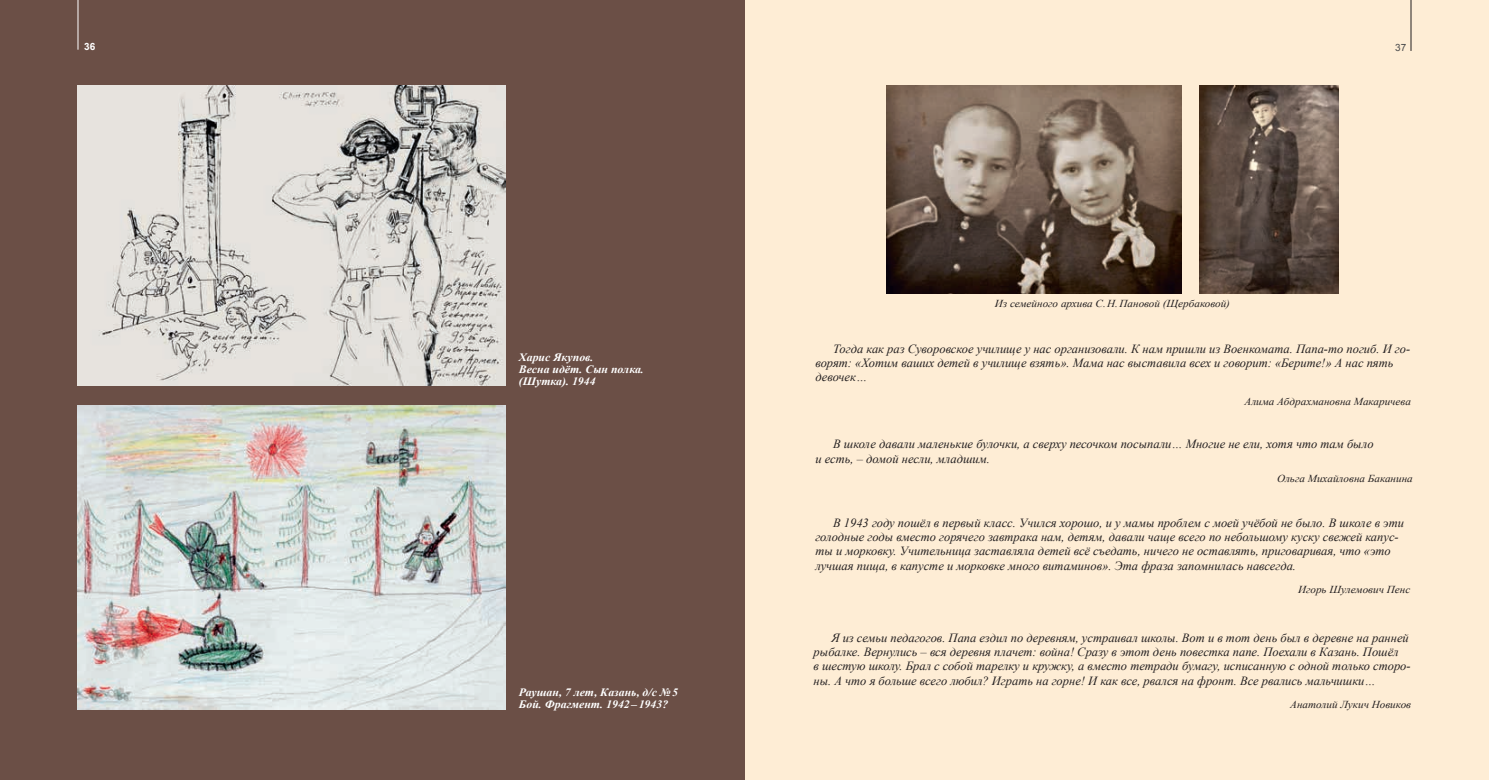
<style>
.page{position:relative;width:1489px;height:780px;background:#fff}
.page>*{position:absolute;margin:0;border:0;box-sizing:border-box;transform-origin:0 0}
.t1{font:italic 12.5px/14.4px "Times New Roman";color:#231f20}
.t2{font:italic 700 11.25px/11.9px "Times New Roman";color:#fff;scale:1.05 1}
.t3{font:italic 10.62px "Times New Roman";color:#231f20;scale:1.05 1}
.t4{font:700 10px "Arial";color:#fff}
.t5{font:10px "Arial";color:#4b4c4d}
</style>
<div class="page">
<div style="left:744px;top:0;width:744px;height:780px;background:#feedd5"></div>
<div style="left:0;top:0;width:744px;height:780px;background:#6b4f46"></div>
<hr style="left:77px;top:0;width:1px;height:50px;background:#fff">
<img style="left:78px;top:85px;width:427px;height:300px">
<img style="left:78px;top:405px;width:427px;height:304px">
<img style="left:1199px;top:85px;width:139px;height:208px">
<img style="left:886px;top:85px;width:295px;height:208px">
<hr style="left:1410px;top:0;width:1px;height:51px;background:#231f20">
<p class="t4" style="left:84px;top:39px;width:13px">36</p>
<p class="t2" style="left:519px;top:351px;width:120px">Харис Якупов.<br>Весна идёт. Сын полка. (Шутка). 1944</p>
<p class="t2" style="left:519px;top:686px;width:153px">Раушан, 7 лет, Казань, д/с №5<br>Бой. Фрагмент. 1942 –1943?</p>
<p class="t3" style="left:994px;top:296px;width:225px">Из семейного архива С.Н. Пановой (Щербаковой)</p>
<p class="t5" style="left:1395px;top:40px;width:13px">37</p>
<p class="t1" style="left:815px;top:341px;width:596px;text-indent:18px">Тогда как раз Суворовское училище у нас организовали. К нам пришли из Военкомата. Папа-то погиб. И го&shy;ворят: «Хотим ваших детей в училище взять». Мама нас выставила всех и говорит: «Берите!» А нас пять девочек…</p>
<p class="t3" style="left:1244px;top:394px;width:160px">Алима Абдрахмановна Макаричева</p>
<p class="t1" style="left:815px;top:436px;width:559px;text-indent:18px">В школе давали маленькие булочки, а сверху песочком посыпали… Многие не ели, хотя что там было и есть, – домой несли, младшим.</p>
<p class="t3" style="left:1276px;top:471px;width:131px">Ольга Михайловна Баканина</p>
<p class="t1" style="left:815px;top:515px;width:590px;text-indent:18px">В 1943 году пошёл в первый класс. Учился хорошо, и у мамы проблем с моей учёбой не было. В школе в эти голодные годы вместо горячего завтрака нам, детям, давали чаще всего по небольшому куску свежей капус&shy;ты и морковку. Учительница заставляла детей всё съедать, ничего не оставлять, приговаривая, что «это лучшая пища, в капусте и морковке много витаминов». Эта фраза запомнилась навсегда.</p>
<p class="t3" style="left:1297px;top:582px;width:108px">Игорь Шулемович Пенс</p>
<p class="t1" style="left:813px;top:629px;width:598px;text-indent:18px">Я из семьи педагогов. Папа ездил по деревням, устраивал школы. Вот и в тот день был в деревне на ранней рыбалке. Вернулись – вся деревня плачет: война! Сразу в этот день повестка папе. Поехали в Казань. Пошёл<br>в шестую школу. Брал с собой тарелку и кружку, а вместо тетради бумагу, исписанную с одной только сторо&shy;ны. А что я больше всего любил? Играть на горне! И как все, рвался на фронт. Все рвались мальчишки…</p>
<p class="t3" style="left:1290px;top:697px;width:117px">Анатолий Лукич Новиков</p>
</div>
